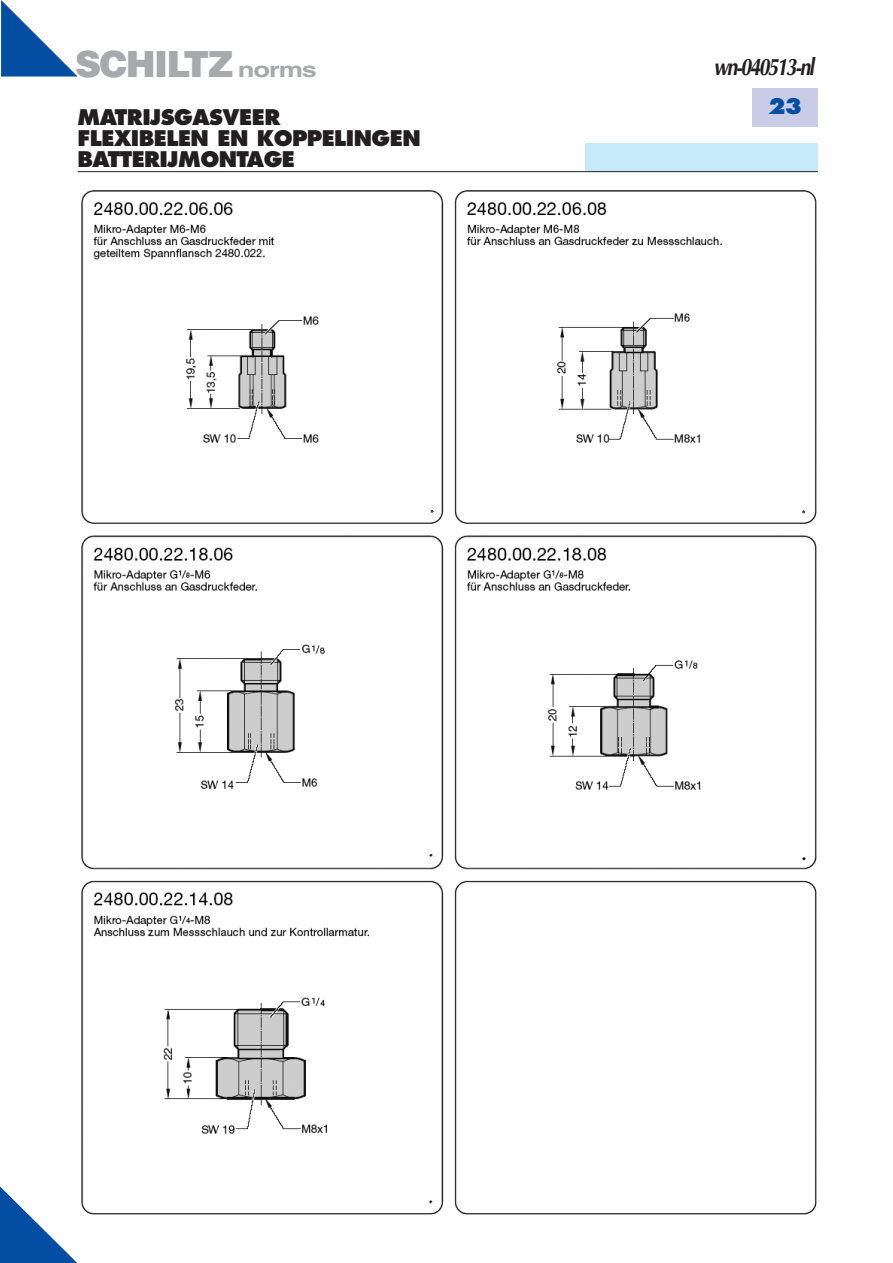
<style>
.page{position:relative;width:893px;height:1263px;background:#fff}
.page>*{position:absolute;margin:0;border:0;box-sizing:border-box;transform-origin:0 0}
.t1{font:900 36px "Helvetica";letter-spacing:-.045em;color:#a7a9ac}
.t2{font:italic 700 24px "Optima";letter-spacing:-.085em;color:#231f20;scale:.8 1}
.t3{font:800 21px/21px "Futura";letter-spacing:-.025em;color:#231f20}
.t4{font:800 21px "Futura";color:#034ea2}
.s1{font-weight:700;font-size:21px}
</style>
<div class="page">
<svg style="left:0;top:1186px;width:77px;height:77px"></svg>
<svg style="left:1px;top:0;width:77px;height:77px"></svg>
<div style="left:585px;top:143px;width:232px;height:28px;background:#c7eafb"></div>
<hr style="left:78px;top:171px;width:739px;height:1px;background:#231f20">
<div style="left:752px;top:89px;width:65px;height:38px;background:#c8cce7"></div>
<img style="left:81px;top:190px;width:736px;height:1025px">
<div style="left:463px;top:887px;width:341px;height:317px;background:#fff"></div>
<h1 class="t1" style="left:75px;top:51px;width:243px">SCHILTZ <span class="s1">norms</span></h1>
<p class="t3" style="left:78px;top:108px;width:344px">MATRIJSGASVEER<br>FLEXIBELEN EN KOPPELINGEN<br>BATTERIJMONTAGE</p>
<p class="t2" style="left:713px;top:57px;width:128px">wn-040513-nl</p>
<p class="t4" style="left:768px;top:97px;width:36px">23</p>
</div>
